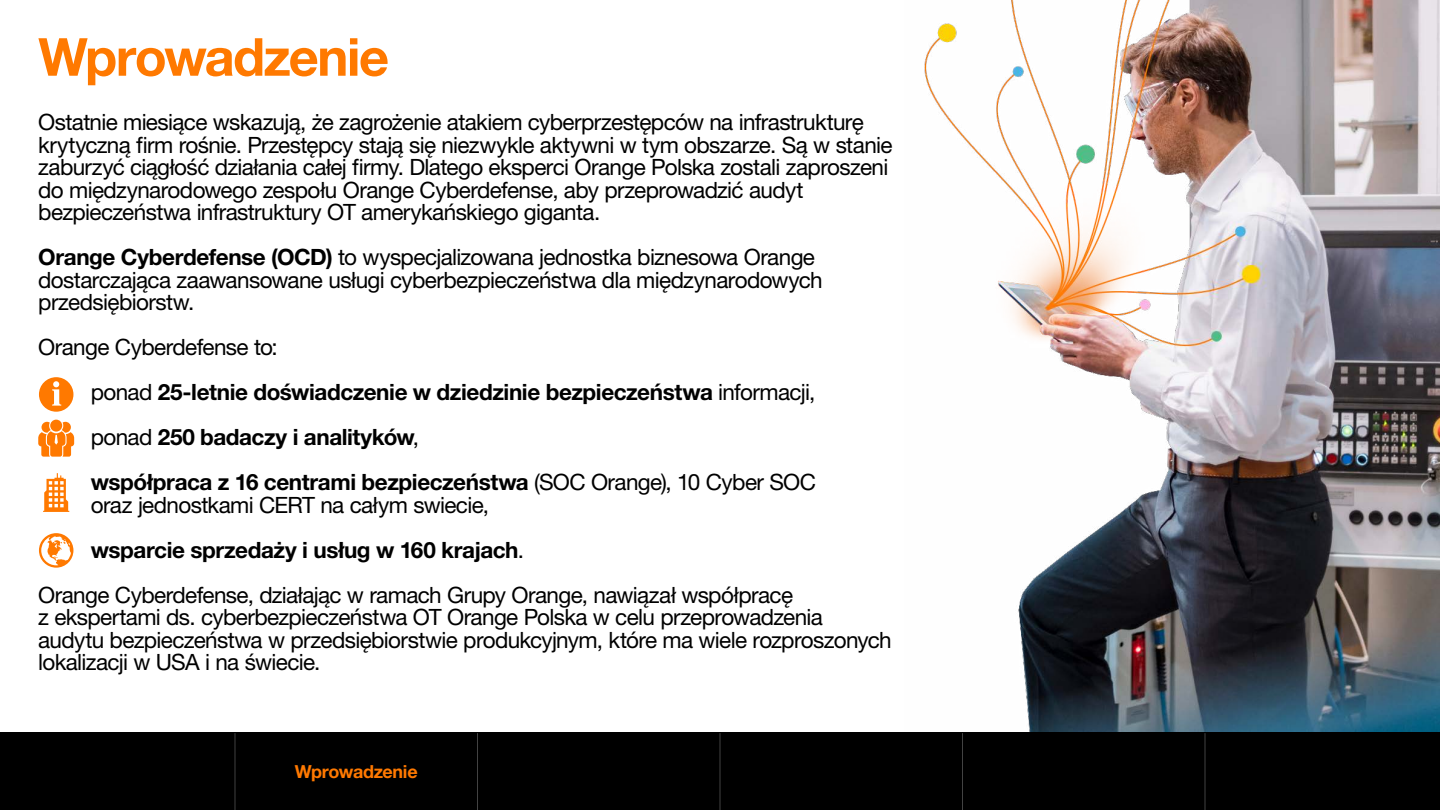
<style>
.page{position:relative;width:1440px;height:810px;background:#fff}
.page>*{position:absolute;margin:0;border:0;box-sizing:border-box;transform-origin:0 0}
.t1{font:700 52.5px "Helvetica Neue LT Pro";letter-spacing:-.03em;color:#ff7900}
.t2{font:22.5px/22.5px "Helvetica Neue LT Pro";letter-spacing:-.03em;color:#000}
.t3{font:700 22.5px/45px "Helvetica Neue LT Pro";letter-spacing:-.02em;color:#000}
.t4{font:700 18px "Helvetica Neue LT Pro";letter-spacing:-.02em;color:#ff7900}
.s1{font-weight:700}
.s2{font-weight:400}
</style>
<div class="page">
<img style="left:904px;top:0;width:536px;height:733px">
<svg style="left:38px;top:420px;width:36px;height:37px"></svg>
<svg style="left:43px;top:473px;width:26px;height:39px"></svg>
<svg style="left:39px;top:533px;width:34px;height:35px"></svg>
<svg style="left:39px;top:377px;width:34px;height:35px"></svg>
<div style="left:0;top:733px;width:1440px;height:77px;background:#000"></div>
<hr style="left:235px;top:733px;width:1px;height:77px;background:#fff">
<hr style="left:477px;top:733px;width:1px;height:77px;background:#fff">
<hr style="left:962px;top:733px;width:1px;height:77px;background:#fff">
<hr style="left:720px;top:733px;width:1px;height:77px;background:#fff">
<hr style="left:1205px;top:733px;width:1px;height:77px;background:#fff">
<h1 class="t1" style="left:38px;top:25px;width:352px">Wprowadzenie</h1>
<p class="t2" style="left:38px;top:110px;width:856px">Ostatnie miesiące wskazują, że zagrożenie atakiem cyberprzestępców na infrastrukturę krytyczną firm rośnie. Przestępcy stają się niezwykle aktywni w tym obszarze. Są w stanie zaburzyć ciągłość działania całej firmy. Dlatego eksperci Orange Polska zostali zaproszeni do międzynarodowego zespołu Orange Cyberdefense, aby przeprowadzić audyt bezpieczeństwa infrastruktury OT amerykańskiego giganta.</p>
<p class="t2" style="left:38px;top:245px;width:786px"><span class="s1">Orange Cyberdefense (OCD)</span> to wyspecjalizowana jednostka biznesowa Orange dostarczająca zaawansowane usługi cyberbezpieczeństwa dla międzynarodowych przedsiębiorstw.</p>
<p class="t3" style="left:91px;top:324px;width:727px;text-indent:-52px"><span class="s2">Orange Cyberdefense to:<br>ponad</span> 25-letnie doświadczenie w dziedzinie bezpieczeństwa <span class="s2">informacji, ponad</span> 250 badaczy i analityków<span class="s2">,<br></span>współpraca z 16 centrami bezpieczeństwa <span class="s2">(SOC Orange), 10 Cyber SOC</span></p>
<p class="t2" style="left:91px;top:493px;width:400px">oraz jednostkami CERT na całym swiecie,</p>
<p class="t3" style="left:91px;top:527px;width:435px">wsparcie sprzedaży i usług w 160 krajach<span class="s2">.</span></p>
<p class="t2" style="left:38px;top:583px;width:756px">Orange Cyberdefense, działając w ramach Grupy Orange, nawiązał współpracę</p>
<p class="t2" style="left:38px;top:605px;width:855px">z ekspertami ds. cyberbezpieczeństwa OT Orange Polska w celu przeprowadzenia audytu bezpieczeństwa w przedsiębiorstwie produkcyjnym, które ma wiele rozproszonych lokalizacji w USA i na świecie.</p>
<p class="t4" style="left:295px;top:761px;width:124px">Wprowadzenie</p>
</div>
